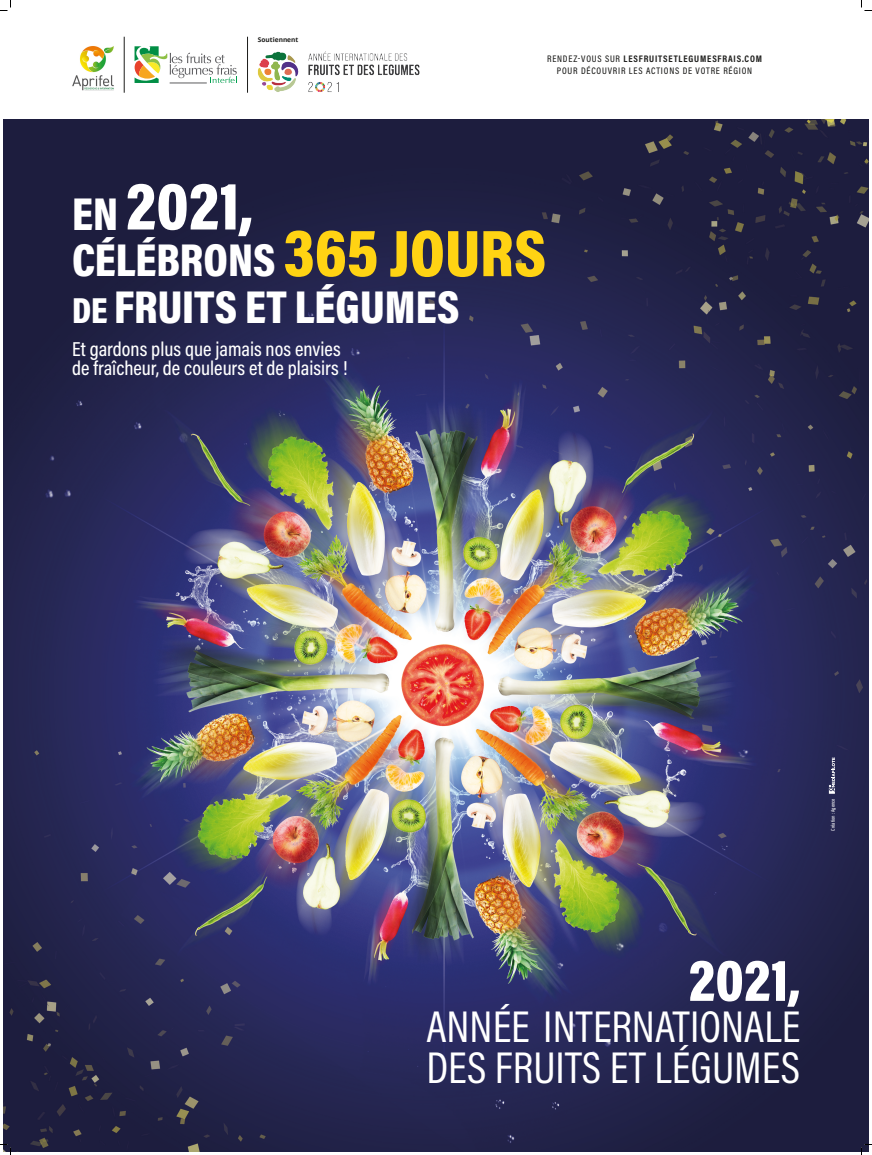
<style>
.page{position:relative;width:872px;height:1155px;background:#fff}
.page>*{position:absolute;margin:0;border:0;box-sizing:border-box;transform-origin:0 0}
.t1{font:66.65px "Acumin Variable Concept";color:#fff}
.t2{font:58.6px "Acumin Variable Concept";color:#fff}
.t3{font:46.65px/46.6px "Acumin Variable Concept";letter-spacing:-.13em;color:#fff}
.t4{font:44.95px/41px "Acumin Variable Concept";letter-spacing:-.175em;color:#fff}
.t5{font:20.4px/19.4px "Acumin Variable Concept";letter-spacing:-.09em;color:#fff}
.t6{font:9.6px/11.8px "Acumin Variable Concept";letter-spacing:-.08em;color:#1d1d1b;text-align:center}
.t7{font:700 6.55px "Open Sans";color:#1d1d1b}
.t8{font:5.35px "Acumin Variable Concept";letter-spacing:-.09em;color:#fff}
.s1{font-size:46.65px}
.s2{font-size:66.65px;color:#ffd313}
.s3{font-size:36.65px}
</style>
<div class="page">
<img style="left:3px;top:119px;width:865px;height:1032px">
<svg style="left:828px;top:757px;width:6px;height:37px"></svg>
<img style="left:72px;top:46px;width:42px;height:45px">
<hr style="left:170px;top:83px;width:37px;height:1px;background:#5b5b5e">
<svg style="left:134px;top:46px;width:103px;height:37px"></svg>
<img style="left:257px;top:52px;width:163px;height:40px">
<hr style="left:247px;top:37px;width:1px;height:56px;background:#1d1d1b">
<hr style="left:124px;top:37px;width:1px;height:56px;background:#1d1d1b">
<svg style="left:0;top:0;width:11px;height:11px"></svg>
<svg style="left:0;top:1144px;width:11px;height:11px"></svg>
<svg style="left:861px;top:0;width:10px;height:11px"></svg>
<svg style="left:861px;top:1144px;width:10px;height:11px"></svg>
<p class="t7" style="left:258px;top:35px;width:42px">Soutiennent</p>
<p class="t6" style="left:547px;top:53px;width:218px">RENDEZ-VOUS SUR LESFRUITSETLEGUMESFRAIS.COM<br>POUR DÉCOUVRIR LES ACTIONS DE VOTRE RÉGION</p>
<h1 class="t1" style="left:72px;top:160px;width:178px"><span class="s1">EN</span> 2021,</h1>
<h3 class="t3" style="left:72px;top:235px;width:482px">CÉLÉBRONS <span class="s2">365 JOURS<br></span><span class="s3">DE</span> FRUITS ET LÉGUMES</h3>
<h3 class="t5" style="left:72px;top:339px;width:278px">Et gardons plus que jamais nos envies de fraîcheur, de couleurs et de plaisirs !</h3>
<p class="t8" style="left:829px;top:831px;width:34px;rotate:-90deg">Création : Agence</p>
<h2 class="t2" style="left:688px;top:940px;width:110px">2021,</h2>
<h3 class="t4" style="left:426px;top:1004px;width:383px">ANNÉE INTERNATIONALE<br>DES FRUITS ET LÉGUMES</h3>
</div>
